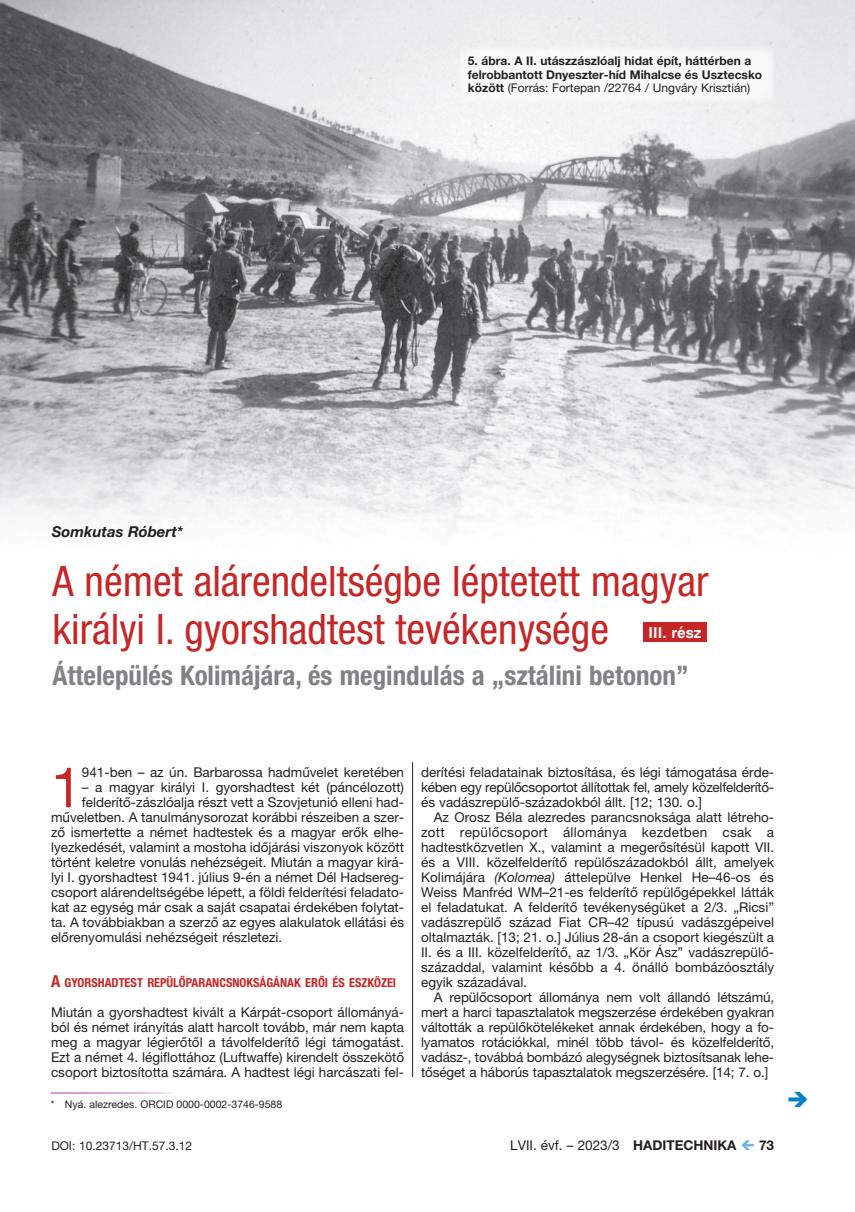
<style>
.page{position:relative;width:855px;height:1212px;background:#fff}
.page>*{position:absolute;margin:0;border:0;box-sizing:border-box;transform-origin:0 0}
.t1{font:55.5px "Helvetica Neue LT Pro";color:#c62626}
.t2{font:condensed 42px/48px "Helvetica Neue LT Pro";color:#c62626}
.t3{font:700 condensed 27px "Helvetica Neue LT Pro";color:#808285}
.t4{font:italic 700 15px "Helvetica Neue LT Pro";color:#231f20}
.t5{font:15px "Swiss 721 HU Bold";color:#fff}
.t6{font:13.5px/15px "Helvetica Neue LT Pro";color:#231f20;text-align:justify}
.t7{font:700 13.5px "Helvetica Neue LT Pro";color:#231f20}
.t8{font:700 condensed 12.3px "Helvetica Neue LT Pro";color:#c62626}
.t9{font:700 12px/13.5px "Helvetica Neue LT Pro";color:#231f20}
.t10{font:12px "Helvetica Neue LT Pro";color:#231f20}
.t11{font:10.5px "Helvetica Neue LT Pro";color:#231f20}
.s1{font-weight:400}
.s2{font-size:16.5px}
.s3{font-style:italic}
.s4{font-weight:700}
</style>
<div class="page">
<img style="left:0;top:0;width:855px;height:530px">
<div style="left:643px;top:622px;width:64px;height:20px;background:#c62626"></div>
<div style="left:459px;top:47px;width:315px;height:55px;background:#fff"></div>
<hr style="left:412px;top:762px;width:1px;height:315px;background:#231f20">
<p class="t9" style="left:468px;top:54px;width:296px">5. ábra. A II. utászzászlóalj hidat épít, háttérben a felrobbantott Dnyeszter-híd Mihalcse és Usztecsko között <span class="s1">(Forrás: Fortepan /22764 / Ungváry Krisztián)</span></p>
<p class="t4" style="left:52px;top:522px;width:133px">Somkutas Róbert*</p>
<h2 class="t2" style="left:53px;top:557px;width:657px">A német alárendeltségbe léptetett magyar királyi I. gyorshadtest tevékenysége</h2>
<h3 class="t3" style="left:53px;top:659px;width:637px">Áttelepülés Kolimájára, és megindulás a „sztálini betonon”</h3>
<p class="t5" style="left:648px;top:624px;width:54px">III. rész</p>
<h1 class="t1" style="left:51px;top:754px;width:32px">1</h1>
<p class="t6" style="left:82px;top:765px;width:324px">941-ben – az ún. Barbarossa hadművelet keretében</p>
<p class="t6" style="left:82px;top:780px;width:324px">– a magyar királyi I. gyorshadtest két (páncélozott)</p>
<p class="t6" style="left:82px;top:795px;width:324px">felderítő-zászlóalja részt vett a Szovjetunió elleni had-</p>
<p class="t6" style="left:51px;top:810px;width:354px">műveletben. A tanulmánysorozat korábbi részeiben a szer-</p>
<p class="t6" style="left:51px;top:825px;width:354px">ző ismertette a német hadtestek és a magyar erők elhe-</p>
<p class="t6" style="left:51px;top:840px;width:354px">lyezkedését, valamint a mostoha időjárási viszonyok között</p>
<p class="t6" style="left:51px;top:855px;width:354px">történt keletre vonulás nehézségeit. Miután a magyar kirá-</p>
<p class="t6" style="left:51px;top:870px;width:354px">lyi I. gyorshadtest 1941. július 9-én a német Dél Hadsereg-</p>
<p class="t6" style="left:51px;top:885px;width:354px">csoport alárendeltségébe lépett, a földi felderítési feladato-</p>
<p class="t6" style="left:51px;top:900px;width:354px">kat az egység már csak a saját csapatai érdekében folytat-</p>
<p class="t6" style="left:51px;top:915px;width:354px">ta. A továbbiakban a szerző az egyes alakulatok ellátási és</p>
<p class="t6" style="left:51px;top:930px;width:233px">előrenyomulási nehézségeit részletezi.</p>
<p class="t8" style="left:51px;top:975px;width:346px"><span class="s2">A</span> GYORSHADTEST REPÜLŐPARANCSNOKSÁGÁNAK ERŐI ÉS ESZKÖZEI</p>
<p class="t6" style="left:51px;top:1005px;width:354px">Miután a gyorshadtest kivált a Kárpát-csoport állományá&shy;ból és német irányítás alatt harcolt tovább, már nem kapta meg a magyar légierőtől a távolfelderítő légi támogatást.<br>Ezt a német 4. légiflottához (Luftwaffe) kirendelt összekötő csoport biztosította számára. A hadtest légi harcászati fel-</p>
<p class="t11" style="left:51px;top:1097px;width:233px">* Nyá. alezredes. ORCID 0000-0002-3746-9588</p>
<p class="t10" style="left:51px;top:1139px;width:142px">DOI: 10.23713/HT.57.3.12</p>
<p class="t6" style="left:421px;top:765px;width:354px">derítési feladatainak biztosítása, és légi támogatása érde&shy;kében egy repülőcsoportot állítottak fel, amely közelfelderítő&shy;és vadászrepülő-századokból állt. [12; 130. o.]</p>
<p class="t6" style="left:421px;top:810px;width:354px;text-indent:13px">Az Orosz Béla alezredes parancsnoksága alatt létreho&shy;zott repülőcsoport állománya kezdetben csak a hadtestközvetlen X., valamint a megerősítésül kapott VII. és a VIII. közelfelderítő repülőszázadokból állt, amelyek Kolimájára <span class="s3">(Kolomea)</span> áttelepülve Henkel He–46-os és Weiss Manfréd WM–21-es felderítő repülőgépekkel látták el feladatukat. A felderítő tevékenységüket a 2/3. „Ricsi” vadászrepülő század Fiat CR–42 típusú vadászgépeivel oltalmazták. [13; 21. o.] Július 28-án a csoport kiegészült a II. és a III. közelfelderítő, az 1/3. „Kör Ász” vadászrepülő&shy;századdal, valamint később a 4. önálló bombázóosztály egyik századával.</p>
<p class="t6" style="left:421px;top:990px;width:354px;text-indent:13px">A repülőcsoport állománya nem volt állandó létszámú, mert a harci tapasztalatok megszerzése érdekében gyakran váltották a repülőkötelékeket annak érdekében, hogy a fo&shy;lyamatos rotációkkal, minél több távol- és közelfelderítő, vadász-, továbbá bombázó alegységnek biztosítsanak lehe&shy;tőséget a háborús tapasztalatok megszerzésére. [14; 7. o.]</p>
<p class="t6" style="left:510px;top:1137px;width:228px">LVII. évf. – 2023/3 <span class="s4">HADITECHNIKA</span></p>
<p class="t7" style="left:759px;top:1137px;width:17px">73</p>
</div>
